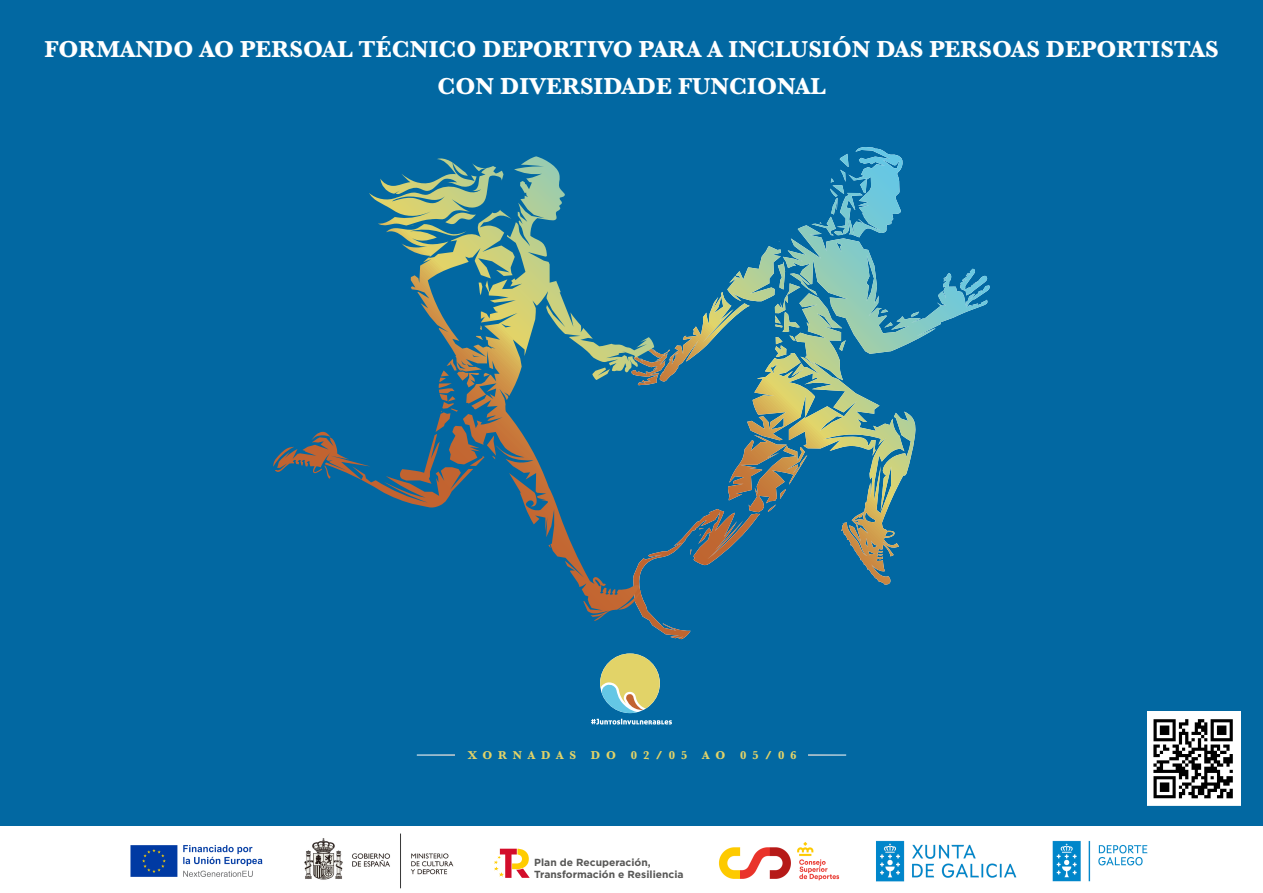
<style>
.page{position:relative;width:1263px;height:893px;background:#fff}
.page>*{position:absolute;margin:0;border:0;box-sizing:border-box;transform-origin:0 0}
.t1{font:700 24px/37.5px "Baskerville";color:#fff;text-align:center}
.t2{font:700 11.85px "Baskerville";letter-spacing:.5em;color:#e2d368}
.t3{font:700 10.35px/11.9px "Gotham";color:#575756}
</style>
<div class="page">
<div style="left:0;top:0;width:1262px;height:892px;background:#0268a2"></div>
<div style="left:0;top:826px;width:1263px;height:67px;background:#fff"></div>
<svg style="left:618px;top:147px;width:372px;height:492px"></svg>
<svg style="left:592px;top:367px;width:18px;height:13px"></svg>
<svg style="left:273px;top:432px;width:58px;height:47px"></svg>
<svg style="left:595px;top:580px;width:6px;height:7px"></svg>
<svg style="left:369px;top:158px;width:176px;height:326px"></svg>
<img style="left:130px;top:833px;width:1018px;height:56px">
<svg style="left:591px;top:719px;width:81px;height:5px"></svg>
<svg style="left:600px;top:653px;width:60px;height:60px"></svg>
<svg style="left:808px;top:754px;width:38px;height:1px"></svg>
<svg style="left:417px;top:754px;width:38px;height:1px"></svg>
<img style="left:1148px;top:711px;width:93px;height:94px">
<div style="left:487px;top:839px;width:211px;height:52px;background:#fff"></div>
<svg style="left:494px;top:849px;width:36px;height:29px"></svg>
<p class="t1" style="left:44px;top:30px;width:1175px">FORMANDO AO PERSOAL TÉCNICO DEPORTIVO PARA A INCLUSIÓN DAS PERSOAS DEPORTISTAS<br>CON DIVERSIDADE FUNCIONAL</p>
<p class="t2" style="left:468px;top:748px;width:331px">XORNADAS DO 02/05 AO 05/06</p>
<p class="t3" style="left:534px;top:856px;width:151px">Plan de Recuperación,<br>Transformación e Resiliencia</p>
</div>
